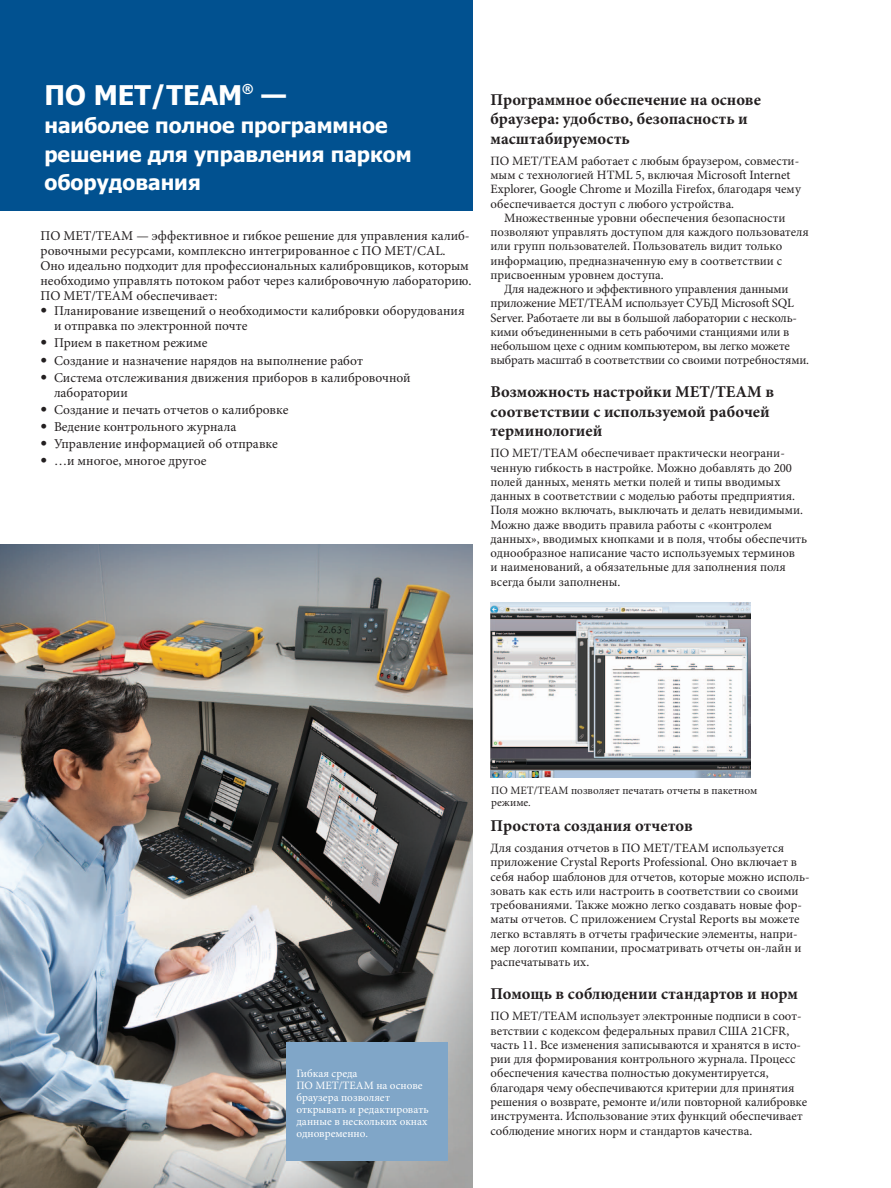
<style>
.page{position:relative;width:891px;height:1188px;background:#fff}
.page>*{position:absolute;margin:0;border:0;box-sizing:border-box;transform-origin:0 0}
.t1{font:700 27px "Tahoma";color:#fff}
.t2{font:700 21px/28.5px "Tahoma";color:#fff}
.t3{font:700 16.5px/19.5px "Minion Pro";color:#231f20}
.t4{font:13.5px/15px "Minion Pro";color:#231f20}
.t5{font:12.75px/14.2px "Minion Pro";color:#231f20}
.t6{font:11.25px/12px "Minion Pro";color:#fff}
.t7{font:11.25px/12px "Minion Pro";color:#231f20}
.s1{font-family:"Helvetica Neue LT Pro";font-weight:700;font-stretch:expanded}
</style>
<div class="page">
<div style="left:0;top:0;width:472px;height:210px;background:#015190"></div>
<img style="left:491px;top:602px;width:260px;height:176px">
<img style="left:0;top:544px;width:472px;height:644px">
<div style="left:286px;top:1043px;width:162px;height:118px;background:#80a6c8"></div>
<h1 class="t1" style="left:44px;top:76px;width:243px">ПО MET/TEAM<sup>®</sup> —</h1>
<h2 class="t2" style="left:44px;top:112px;width:369px">наиболее полное программное решение для управления парком оборудования</h2>
<p class="t4" style="left:40px;top:229px;width:433px">ПО MET/TEAM — эффективное и гибкое решение для управления калиб&shy;ровочными ресурсами, комплексно интегрированное c ПО MET/CAL.<br>Оно идеально подходит для профессиональных калибровщиков, которым необходимо управлять потоком работ через калибровочную лабораторию.<br>ПО MET/TEAM обеспечивает:</p>
<p class="t4" style="left:54px;top:304px;width:412px;text-indent:-14px"><span class="s1">•</span> Планирование извещений о необходимости калибровки оборудования и отправка по электронной почте</p>
<p class="t4" style="left:40px;top:336px;width:168px"><span class="s1">•</span> Прием в пакетном режиме</p>
<p class="t4" style="left:40px;top:353px;width:324px"><span class="s1">•</span> Создание и назначение нарядов на выполнение работ</p>
<p class="t4" style="left:54px;top:370px;width:358px;text-indent:-14px"><span class="s1">•</span> Система отслеживания движения приборов в калибровочной лаборатории</p>
<p class="t4" style="left:40px;top:402px;width:249px"><span class="s1">•</span> Создание и печать отчетов о калибровке</p>
<p class="t4" style="left:40px;top:419px;width:197px"><span class="s1">•</span> Ведение контрольного журнала</p>
<p class="t4" style="left:40px;top:436px;width:239px"><span class="s1">•</span> Управление информацией об отправке</p>
<p class="t4" style="left:40px;top:454px;width:168px"><span class="s1">•</span> …и многое, многое другое</p>
<p class="t3" style="left:490px;top:90px;width:272px">Программное обеспечение на основе браузера: удобство, безопасность и масштабируемость</p>
<p class="t5" style="left:490px;top:154px;width:312px">ПО MET/TEAM работает с любым браузером, совмести&shy;мым с технологией HTML 5, включая Microsoft Internet Explorer, Google Chrome и Mozilla Firefox, благодаря чему обеспечивается доступ с любого устройства.</p>
<p class="t5" style="left:504px;top:211px;width:283px">Множественные уровни обеспечения безопасности</p>
<p class="t5" style="left:490px;top:225px;width:320px">позволяют управлять доступом для каждого пользователя</p>
<p class="t5" style="left:490px;top:239px;width:293px">или групп пользователей. Пользователь видит только</p>
<p class="t5" style="left:490px;top:254px;width:293px">информацию, предназначенную ему в соответствии с</p>
<p class="t5" style="left:490px;top:268px;width:175px">присвоенным уровнем доступа.</p>
<p class="t5" style="left:504px;top:282px;width:286px">Для надежного и эффективного управления данными</p>
<p class="t5" style="left:490px;top:296px;width:305px">приложение MET/TEAM использует СУБД Microsoft SQL</p>
<p class="t5" style="left:490px;top:311px;width:308px">Server. Работаете ли вы в большой лаборатории с несколь-</p>
<p class="t5" style="left:490px;top:325px;width:300px">кими объединенными в сеть рабочими станциями или в</p>
<p class="t5" style="left:490px;top:339px;width:301px">небольшом цехе с одним компьютером, вы легко можете</p>
<p class="t5" style="left:490px;top:353px;width:320px">выбрать масштаб в соответствии со своими потребностями.</p>
<p class="t3" style="left:490px;top:382px;width:285px">Возможность настройки MET/TEAM в соответствии с используемой рабочей терминологией</p>
<p class="t5" style="left:490px;top:446px;width:318px">ПО MET/TEAM обеспечивает практически неограни&shy;ченную гибкость в настройке. Можно добавлять до 200 полей данных, менять метки полей и типы вводимых данных в соответствии с моделью работы предприятия.<br>Поля можно включать, выключать и делать невидимыми.<br>Можно даже вводить правила работы с «контролем данных», вводимых кнопками и в поля, чтобы обеспечить однообразное написание часто используемых терминов<br>и наименований, а обязательные для заполнения поля всегда были заполнены.</p>
<p class="t6" style="left:296px;top:1067px;width:134px">Гибкая среда<br>ПО MET/TEAM на основе браузера позволяет открывать и редактировать данные в нескольких окнах одновременно.</p>
<p class="t7" style="left:491px;top:785px;width:268px">ПО MET/TEAM позволяет печатать отчеты в пакетном режиме.</p>
<p class="t3" style="left:490px;top:816px;width:204px">Простота создания отчетов</p>
<p class="t5" style="left:490px;top:841px;width:321px">Для создания отчетов в ПО MET/TEAM используется приложение Crystal Reports Professional. Оно включает в себя набор шаблонов для отчетов, которые можно исполь&shy;зовать как есть или настроить в соответствии со своими требованиями. Также можно легко создавать новые фор&shy;маты отчетов. С приложением Crystal Reports вы можете легко вставлять в отчеты графические элементы, напри&shy;мер логотип компании, просматривать отчеты он-лайн и распечатывать их.</p>
<p class="t3" style="left:490px;top:984px;width:309px">Помощь в соблюдении стандартов и норм</p>
<p class="t5" style="left:490px;top:1009px;width:318px">ПО MET/TEAM использует электронные подписи в соот&shy;ветствии с кодексом федеральных правил США 21CFR, часть 11. Все изменения записываются и хранятся в исто&shy;рии для формирования контрольного журнала. Процесс обеспечения качества полностью документируется, благодаря чему обеспечиваются критерии для принятия решения о возврате, ремонте и/или повторной калибровке инструмента. Использование этих функций обеспечивает соблюдение многих норм и стандартов качества.</p>
</div>
